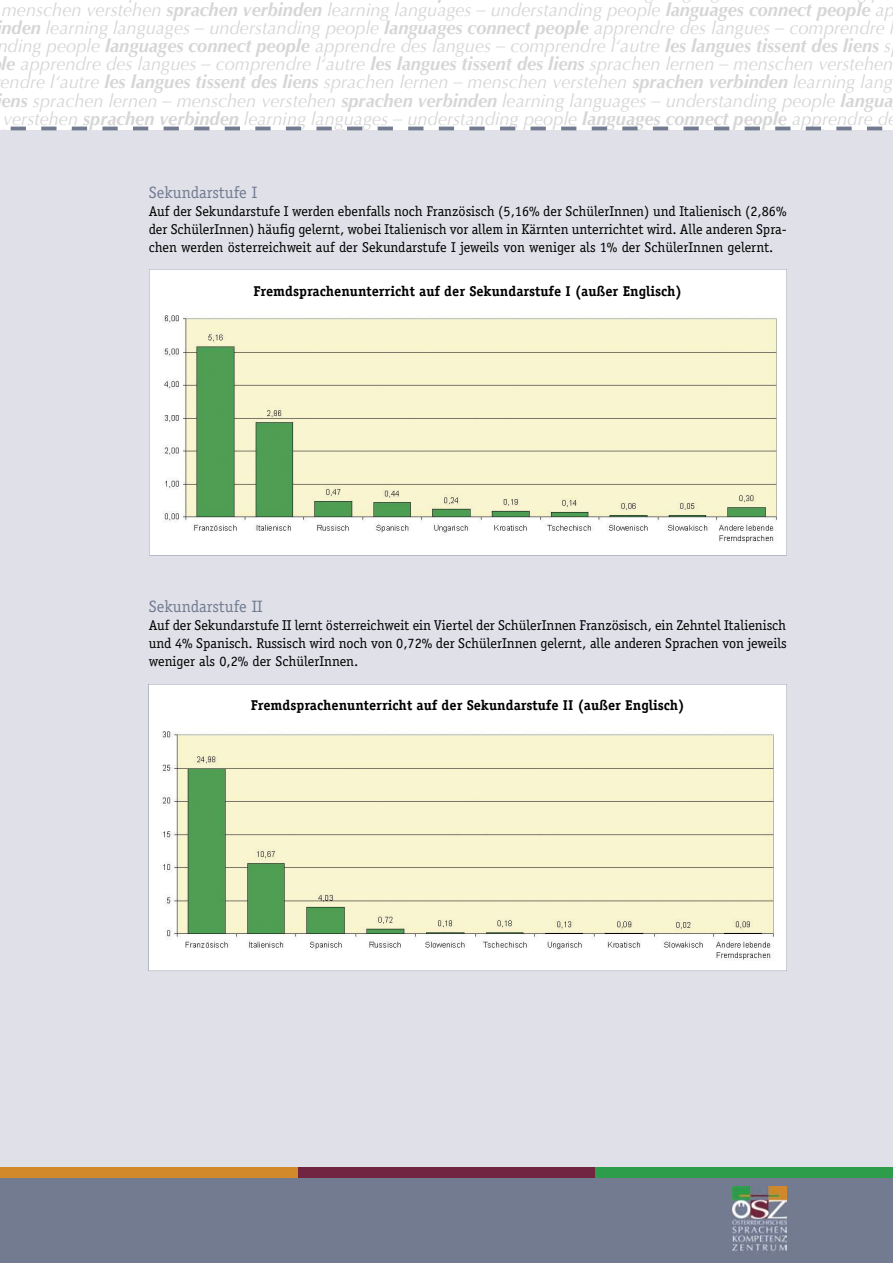
<style>
.page{position:relative;width:893px;height:1263px;background:#fff}
.page>*{position:absolute;margin:0;border:0;box-sizing:border-box;transform-origin:0 0}
.t1{font:italic 18.15px/18.1px "Optima";color:#d6d6d6;text-align:center}
.t2{font:16.5px "Officina Serif";color:#737b91}
.t3{font:14.25px/18px "Officina Serif";color:#000;text-align:justify}
.t4{font:700 14.25px "Officina Serif";color:#000}
.s1{font-weight:700}
</style>
<div class="page">
<div style="left:0;top:130px;width:893px;height:1045px;background:#e0e1e8"></div>
<div style="left:0;top:1171px;width:893px;height:92px;background:#737b91"></div>
<div style="left:0;top:1167px;width:303px;height:11px;background:#d28929"></div>
<div style="left:298px;top:1167px;width:303px;height:11px;background:#722540"></div>
<div style="left:595px;top:1167px;width:298px;height:11px;background:#2e9d4b"></div>
<hr style="left:11px;top:127px;width:15px;height:3px;background:#737b91">
<hr style="left:41px;top:127px;width:16px;height:3px;background:#737b91">
<hr style="left:72px;top:127px;width:15px;height:3px;background:#737b91">
<hr style="left:102px;top:127px;width:16px;height:3px;background:#737b91">
<hr style="left:133px;top:127px;width:15px;height:3px;background:#737b91">
<hr style="left:164px;top:127px;width:15px;height:3px;background:#737b91">
<hr style="left:194px;top:127px;width:15px;height:3px;background:#737b91">
<hr style="left:225px;top:127px;width:15px;height:3px;background:#737b91">
<hr style="left:255px;top:127px;width:16px;height:3px;background:#737b91">
<hr style="left:286px;top:127px;width:15px;height:3px;background:#737b91">
<hr style="left:316px;top:127px;width:16px;height:3px;background:#737b91">
<hr style="left:347px;top:127px;width:15px;height:3px;background:#737b91">
<hr style="left:378px;top:127px;width:15px;height:3px;background:#737b91">
<hr style="left:408px;top:127px;width:15px;height:3px;background:#737b91">
<hr style="left:439px;top:127px;width:15px;height:3px;background:#737b91">
<hr style="left:469px;top:127px;width:16px;height:3px;background:#737b91">
<hr style="left:500px;top:127px;width:15px;height:3px;background:#737b91">
<hr style="left:531px;top:127px;width:15px;height:3px;background:#737b91">
<hr style="left:561px;top:127px;width:15px;height:3px;background:#737b91">
<hr style="left:592px;top:127px;width:15px;height:3px;background:#737b91">
<hr style="left:622px;top:127px;width:16px;height:3px;background:#737b91">
<hr style="left:653px;top:127px;width:15px;height:3px;background:#737b91">
<hr style="left:683px;top:127px;width:16px;height:3px;background:#737b91">
<hr style="left:714px;top:127px;width:15px;height:3px;background:#737b91">
<hr style="left:745px;top:127px;width:15px;height:3px;background:#737b91">
<hr style="left:775px;top:127px;width:15px;height:3px;background:#737b91">
<hr style="left:806px;top:127px;width:15px;height:3px;background:#737b91">
<hr style="left:836px;top:127px;width:16px;height:3px;background:#737b91">
<hr style="left:867px;top:127px;width:15px;height:3px;background:#737b91">
<img style="left:732px;top:1186px;width:54px;height:66px">
<svg style="left:148px;top:684px;width:639px;height:287px;background:#ecedd4"></svg>
<svg style="left:149px;top:269px;width:638px;height:286px;background:#eaedd3"></svg>
<p class="t1" style="left:-2px;top:1px;width:901px">menschen verstehen <span class="s1">sprachen verbinden</span> learning languages – understanding people <span class="s1">languages connect people</span> ap <span class="s1">nden</span> learning languages – understanding people <span class="s1">languages connect people</span> apprendre des langues – comprendre l nding people <span class="s1">languages connect people</span> apprendre des langues – comprendre l‘autre <span class="s1">les langues tissent des liens</span> s <span class="s1">le</span> apprendre des langues – comprendre l‘autre <span class="s1">les langues tissent des liens</span> sprachen lernen – menschen verstehen endre l‘autre <span class="s1">les langues tissent des liens</span> sprachen lernen – menschen verstehen <span class="s1">sprachen verbinden</span> learning lang <span class="s1">ens</span> sprachen lernen – menschen verstehen <span class="s1">sprachen verbinden</span> learning languages – understanding people <span class="s1">langua </span>verstehen <span class="s1">sprachen verbinden</span> learning languages – understanding people <span class="s1">languages connect people</span> apprendre de</p>
<p class="t2" style="left:149px;top:183px;width:110px">Sekundarstufe I</p>
<p class="t3" style="left:149px;top:202px;width:639px">Auf der Sekundarstufe I werden ebenfalls noch Französisch (5,16% der SchülerInnen) und Italienisch (2,86% der SchülerInnen) häufig gelernt, wobei Italienisch vor allem in Kärnten unterrichtet wird. Alle anderen Spra&shy;chen werden österreichweit auf der Sekundarstufe I jeweils von weniger als 1% der SchülerInnen gelernt.</p>
<p class="t4" style="left:253px;top:282px;width:430px">Fremdsprachenunterricht auf der Sekundarstufe I (außer Englisch)</p>
<p class="t2" style="left:149px;top:597px;width:115px">Sekundarstufe II</p>
<p class="t3" style="left:149px;top:616px;width:639px">Auf der Sekundarstufe II lernt österreichweit ein Viertel der SchülerInnen Französisch, ein Zehntel Italienisch und 4% Spanisch. Russisch wird noch von 0,72% der SchülerInnen gelernt, alle anderen Sprachen von jeweils weniger als 0,2% der SchülerInnen.</p>
<p class="t4" style="left:251px;top:696px;width:435px">Fremdsprachenunterricht auf der Sekundarstufe II (außer Englisch)</p>
</div>
